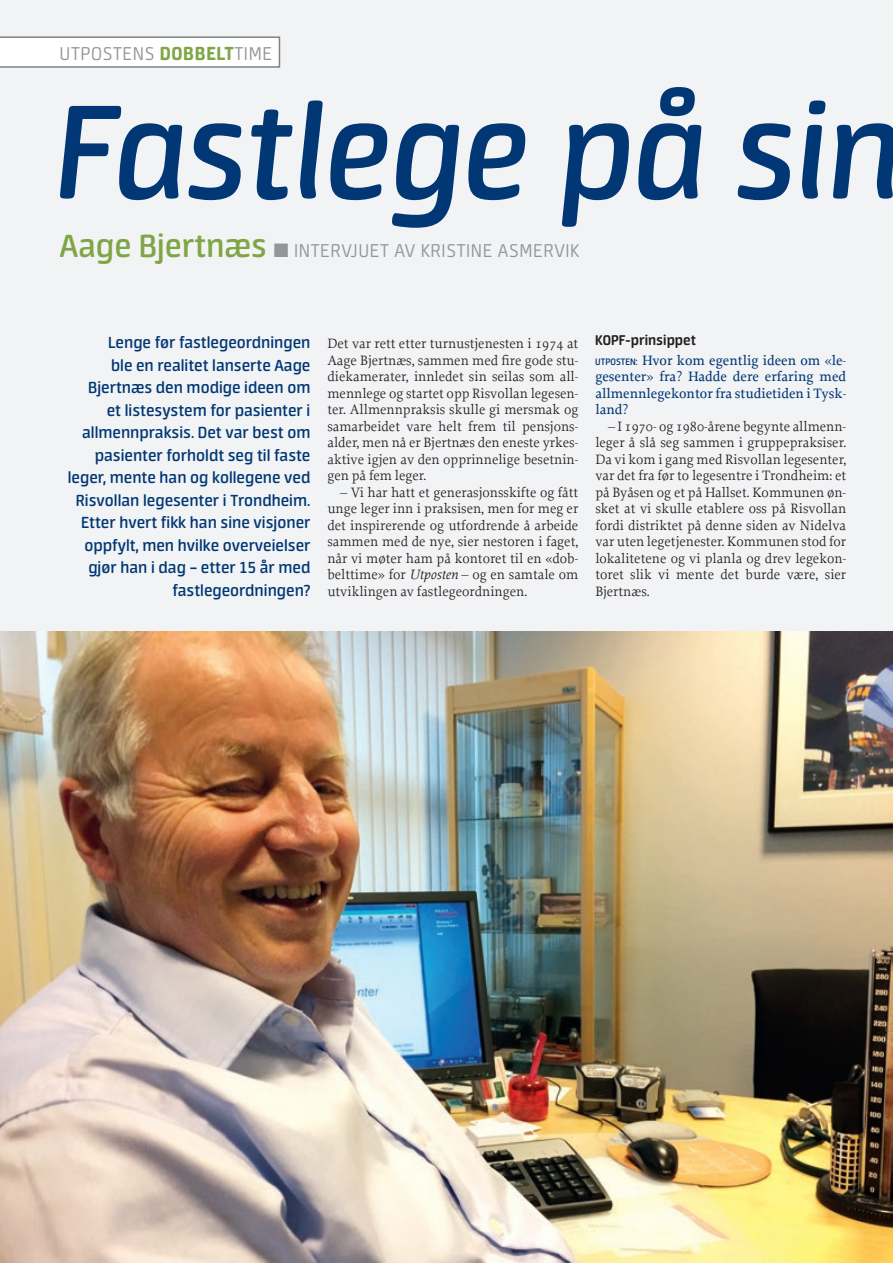
<style>
.page{position:relative;width:893px;height:1263px;background:#f2f3f4}
.page>*{position:absolute;margin:0;border:0;box-sizing:border-box;transform-origin:0 0}
.t1{font:italic 600 150px "Neuron";letter-spacing:-.01em;color:#013775}
.t2{font:300 21px "Neuron";letter-spacing:.03em;color:#939598}
.t3{font:600 18px/22.5px "Neuron";color:#013775;text-align:right}
.t4{font:700 15.75px "Neuron";color:#231f20}
.t5{font:14.25px/16.5px "Proforma";color:#231f20;text-align:justify}
.t6{font:500 14.25px/16.5px "Proforma";color:#013775;text-align:justify}
.s1{font-weight:800;color:#7fa646}
.s2{font-weight:600;font-size:36px;color:#7fa646}
.s3{font-style:italic}
.s4{font-family:"Neuron";font-weight:600;font-size:10.5px}
</style>
<div class="page">
<svg style="left:0;top:36px;width:280px;height:32px"></svg>
<img style="left:0;top:631px;width:893px;height:632px">
<h2 class="t2" style="left:60px;top:42px;width:214px">UTPOSTENS <span class="s1">DOBBELT</span>TIME</h2>
<h1 class="t1" style="left:54px;top:69px;width:850px">Fastlege på sin</h1>
<h2 class="t2" style="left:60px;top:239px;width:522px"><span class="s2">Aage Bjertnæs</span> ■ INTERVJUET AV KRISTINE ASMERVIK</h2>
<p class="t3" style="left:68px;top:331px;width:244px">Lenge før fastlegeordningen<br>ble en realitet lanserte Aage<br>Bjertnæs den modige ideen om<br>et listesystem for pasienter i allmennpraksis. Det var best om pasienter forholdt seg til faste leger, mente han og kollegene ved<br>Risvollan legesenter i Trondheim.<br>Etter hvert fikk han sine visjoner oppfylt, men hvilke overveielser gjør han i dag – etter 15 år med fastlegeordningen?</p>
<p class="t5" style="left:327px;top:335px;width:252px">Det var rett etter turnustjenesten i 1974 at Aage Bjertnæs, sammen med fire gode stu&shy;diekamerater, innledet sin seilas som all&shy;mennlege og startet opp Risvollan legesen&shy;ter. Allmennpraksis skulle gi mersmak og samarbeidet vare helt frem til pensjons&shy;alder, men nå er Bjertnæs den eneste yrkes&shy;aktive igjen av den opprinnelige besetnin&shy;gen på fem leger.</p>
<p class="t5" style="left:327px;top:484px;width:252px;text-indent:13px">– Vi har hatt et generasjonsskifte og fått unge leger inn i praksisen, men for meg er det inspirerende og utfordrende å arbeide sammen med de nye, sier nestoren i faget, når vi møter ham på kontoret til en «dob&shy;belttime» for <span class="s3">Utposten</span> – og en samtale om utviklingen av fastlegeordningen.</p>
<p class="t4" style="left:595px;top:331px;width:102px">KOPF-prinsippet</p>
<p class="t6" style="left:595px;top:352px;width:252px"><span class="s4">UTPOSTEN:</span> Hvor kom egentlig ideen om «le&shy;gesenter» fra? Hadde dere erfaring med allmennlegekontor fra studietiden i Tysk&shy;land?</p>
<p class="t5" style="left:595px;top:418px;width:252px;text-indent:13px">– I 1970- og 1980-årene begynte allmenn&shy;leger å slå seg sammen i gruppepraksiser.<br>Da vi kom i gang med Risvollan legesenter, var det fra før to legesentre i Trondheim: et på Byåsen og et på Hallset. Kommunen øn&shy;sket at vi skulle etablere oss på Risvollan fordi distriktet på denne siden av Nidelva var uten legetjenester. Kommunen stod for lokalitetene og vi planla og drev legekon&shy;toret slik vi mente det burde være, sier Bjertnæs.</p>
</div>
